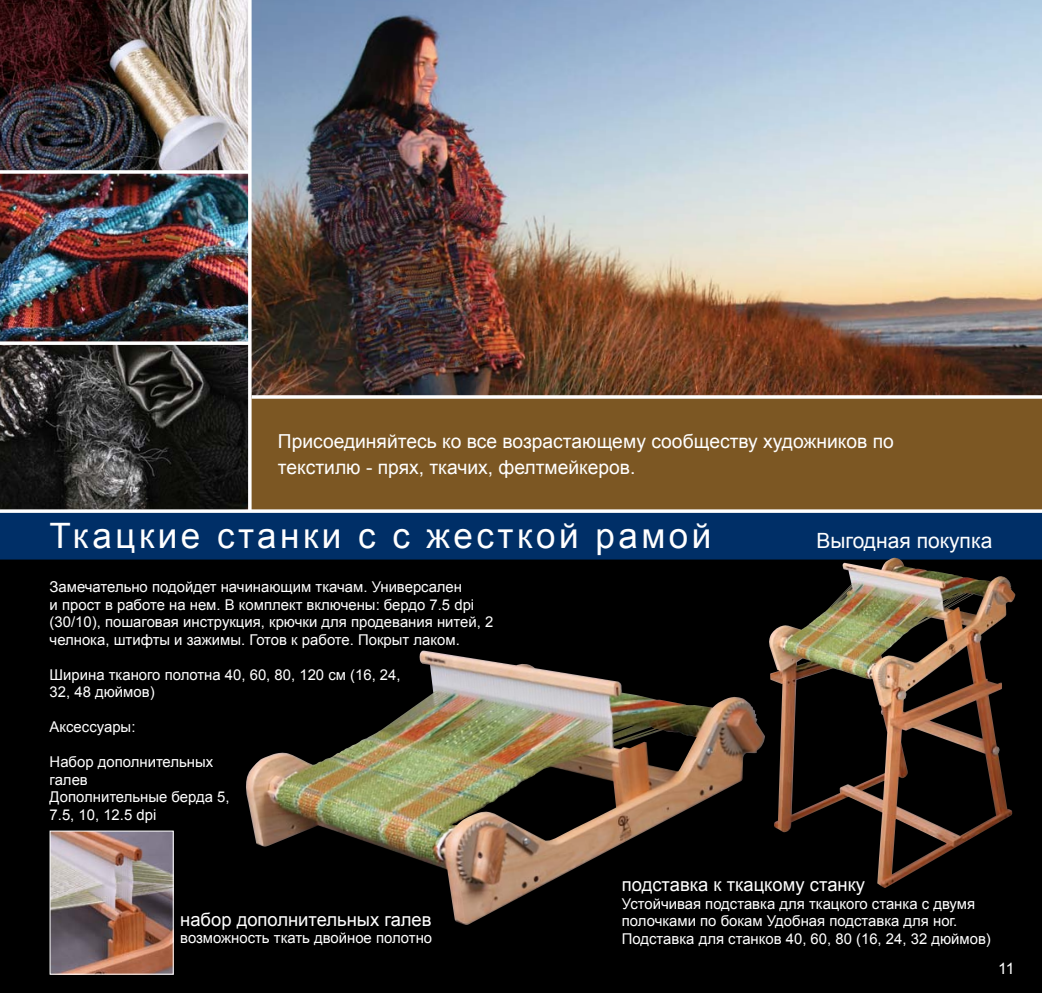
<style>
.page{position:relative;width:1042px;height:993px;background:#fff}
.page>*{position:absolute;margin:0;border:0;box-sizing:border-box;transform-origin:0 0}
.t1{font:35px "Arial";letter-spacing:.1em;color:#fff}
.t2{font:21px "Arial";color:#fff}
.t3{font:19.25px/26.2px "Arial";color:#fff}
.Bold_sub_head{font:18.38px "Arial";color:#fff}
.Main_Body_Copy{font:15.75px "Arial";color:#fff}
.Main_Body_Copy-2{font:14.88px/17.5px "Arial";color:#fff}
.Smaller_Copy_Italics{font:14.88px/17.5px "Arial";color:#fff}
</style>
<div class="page">
<div style="left:0;top:0;width:1042px;height:992px;background:#000"></div>
<img style="left:0;top:0;width:248px;height:509px">
<img style="left:252px;top:0;width:790px;height:395px">
<div style="left:249px;top:397px;width:793px;height:115px;background:#7c5723"></div>
<hr style="left:252px;top:395px;width:790px;height:3px;background:#fff">
<svg style="left:0;top:341px;width:248px;height:4px"></svg>
<svg style="left:0;top:170px;width:248px;height:4px"></svg>
<svg style="left:248px;top:0;width:4px;height:509px;background:#edecec"></svg>
<div style="left:0;top:512px;width:1042px;height:47px;background:#002f67"></div>
<img style="left:246px;top:650px;width:519px;height:274px">
<img style="left:52px;top:832px;width:120px;height:140px">
<div style="left:50px;top:830px;width:124px;height:144px;border:1px solid #fff"></div>
<hr style="left:0;top:509px;width:1042px;height:3px;background:#fff">
<img style="left:769px;top:561px;width:246px;height:327px">
<p class="t3" style="left:278px;top:428px;width:617px">Присоединяйтесь ко все возрастающему сообществу художников по текстилю - прях, ткачих, фелтмейкеров.</p>
<p class="t1" style="left:50px;top:512px;width:663px">Ткацкие станки с с жесткой рамой</p>
<p class="t2" style="left:816px;top:527px;width:177px">Выгодная покупка</p>
<p class="Main_Body_Copy-2" style="left:50px;top:578px;width:445px">Замечательно подойдет начинающим ткачам. Универсален<br>и прост в работе на нем. В комплект включены: бердо 7.5 dpi (30/10), пошаговая инструкция, крючки для продевания нитей, 2 челнока, штифты и зажимы. Готов к работе. Покрыт лаком.</p>
<p class="Main_Body_Copy-2" style="left:50px;top:665px;width:352px">Ширина тканого полотна 40, 60, 80, 120 см (16, 24,<br>32, 48 дюймов)</p>
<p class="Main_Body_Copy-2" style="left:50px;top:718px;width:87px">Аксессуары:</p>
<p class="Main_Body_Copy-2" style="left:50px;top:753px;width:165px">Набор дополнительных галев</p>
<p class="Main_Body_Copy-2" style="left:50px;top:788px;width:181px">Дополнительные берда 5,<br>7.5, 10, 12.5 dpi</p>
<p class="Bold_sub_head" style="left:180px;top:907px;width:253px">набор дополнительных галев</p>
<p class="Main_Body_Copy-2" style="left:180px;top:929px;width:253px">возможность ткать двойное полотно</p>
<p class="Bold_sub_head" style="left:622px;top:872px;width:245px">подставка к ткацкому станку</p>
<p class="Smaller_Copy_Italics" style="left:622px;top:894px;width:355px">Устойчивая подставка для ткацкого станка с двумя полочками по бокам Удобная подставка для ног.</p>
<p class="Smaller_Copy_Italics" style="left:622px;top:929px;width:370px">Подставка для станков 40, 60, 80 (16, 24, 32 дюймов)</p>
<p class="Main_Body_Copy" style="left:998px;top:957px;width:18px">11</p>
</div>
